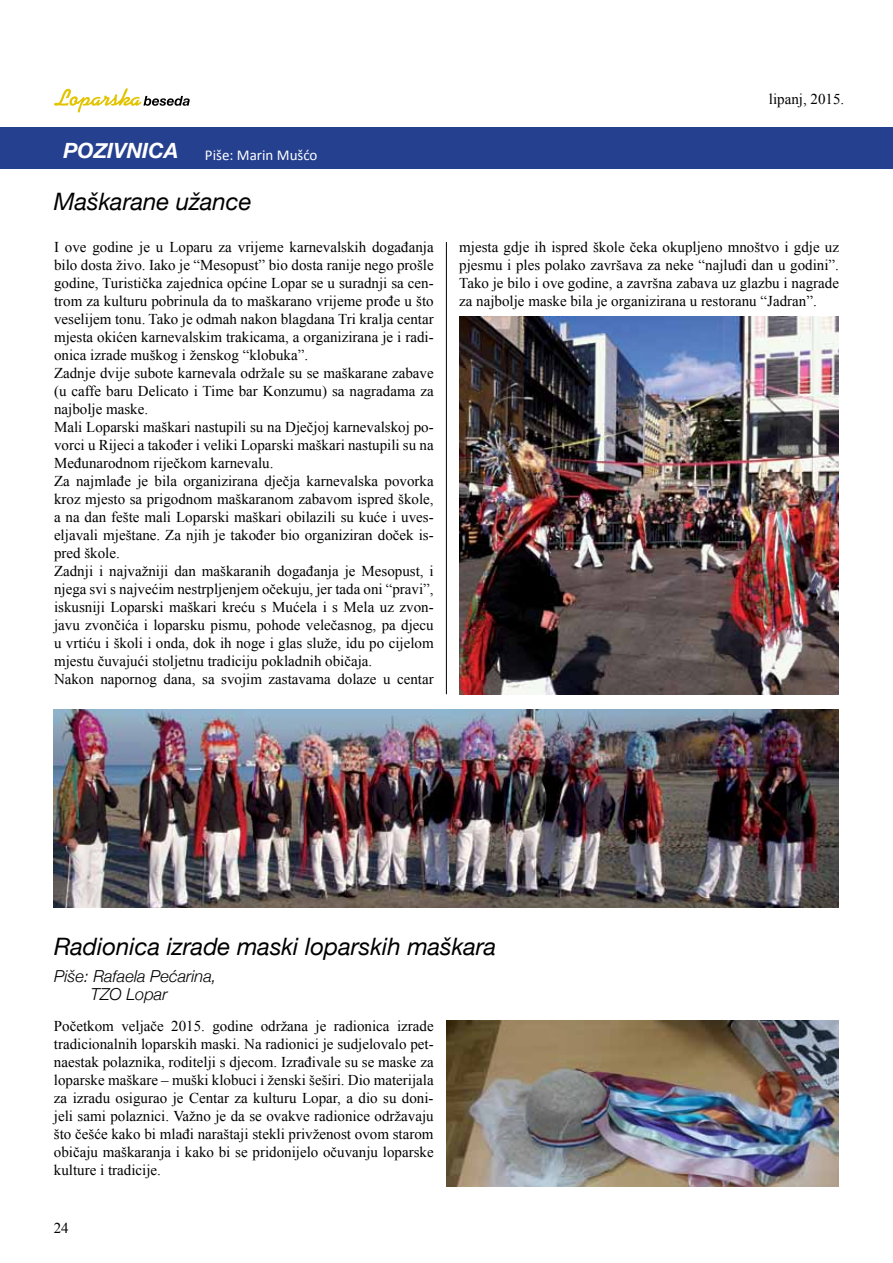
<style>
.page{position:relative;width:893px;height:1263px;background:#fff}
.page>*{position:absolute;margin:0;border:0;box-sizing:border-box;transform-origin:0 0}
.t1{font:italic 24px "Helvetica Neue";color:#000}
.t2{font:italic 700 21px "Helvetica Neue";color:#fff}
.t3{font:italic 300 16.5px/18.1px "Helvetica Neue";color:#000}
.t4{font:15px/18px "Times New Roman";color:#000;text-align:justify}
.t5{font:15px "Calibri";color:#fff}
</style>
<div class="page">
<hr style="left:446px;top:242px;width:1px;height:452px;background:#000">
<svg style="left:54px;top:88px;width:136px;height:25px"></svg>
<div style="left:0;top:128px;width:893px;height:41px;background:#25408f"></div>
<img style="left:459px;top:316px;width:380px;height:378px">
<img style="left:446px;top:1020px;width:393px;height:166px">
<img style="left:54px;top:709px;width:785px;height:199px">
<h2 class="t2" style="left:63px;top:134px;width:117px">POZIVNICA</h2>
<p class="t5" style="left:205px;top:145px;width:114px">Piše: Marin Mušćo</p>
<h1 class="t1" style="left:54px;top:182px;width:199px">Maškarane užance</h1>
<p class="t4" style="left:769px;top:90px;width:77px">lipanj, 2015.</p>
<p class="t4" style="left:54px;top:238px;width:381px;text-align:left">I ove godine je u Loparu za vrijeme karnevalskih događanja bilo dosta živo. Iako je “Mesopust” bio dosta ranije nego prošle godine, Turistička zajednica općine Lopar se u suradnji sa cen&shy;trom za kulturu pobrinula da to maškarano vrijeme prođe u što veselijem tonu. Tako je odmah nakon blagdana Tri kralja centar mjesta okićen karnevalskim trakicama, a organizirana je i radi&shy;onica izrade muškog i ženskog “klobuka”.<br>Zadnje dvije subote karnevala održale su se maškarane zabave (u caffe baru Delicato i Time bar Konzumu) sa nagradama za najbolje maske.<br>Mali Loparski maškari nastupili su na Dječjoj karnevalskoj po&shy;vorci u Rijeci a također i veliki Loparski maškari nastupili su na Međunarodnom riječkom karnevalu.<br>Za najmlađe je bila organizirana dječja karnevalska povorka kroz mjesto sa prigodnom maškaranom zabavom ispred škole, a na dan fešte mali Loparski maškari obilazili su kuće i uves&shy;eljavali mještane. Za njih je također bio organiziran doček is&shy;pred škole.<br>Zadnji i najvažniji dan maškaranih događanja je Mesopust, i njega svi s najvećim nestrpljenjem očekuju, jer tada oni “pravi”, iskusniji Loparski maškari kreću s Mućela i s Mela uz zvon&shy;javu zvončića i loparsku pismu, pohode velečasnog, pa djecu u vrtiću i školi i onda, dok ih noge i glas služe, idu po cijelom mjestu čuvajući stoljetnu tradiciju pokladnih običaja.<br>Nakon napornog dana, sa svojim zastavama dolaze u centar</p>
<p class="t4" style="left:459px;top:238px;width:381px">mjesta gdje ih ispred škole čeka okupljeno mnoštvo i gdje uz pjesmu i ples polako završava za neke “najluđi dan u godini”.<br>Tako je bilo i ove godine, a završna zabava uz glazbu i nagrade za najbolje maske bila je organizirana u restoranu “Jadran”.</p>
<h1 class="t1" style="left:54px;top:927px;width:444px">Radionica izrade maski loparskih maškara</h1>
<p class="t3" style="left:91px;top:966px;width:127px;text-indent:-37px">Piše: Rafaela Pećarina,<br>TZO Lopar</p>
<p class="t4" style="left:54px;top:1017px;width:381px">Početkom veljače 2015. godine održana je radionica izrade tradicionalnih loparskih maski. Na radionici je sudjelovalo pet&shy;naestak polaznika, roditelji s djecom. Izrađivale su se maske za loparske maškare – muški klobuci i ženski šeširi. Dio materijala za izradu osigurao je Centar za kulturu Lopar, a dio su doni&shy;jeli sami polaznici. Važno je da se ovakve radionice održavaju što češće kako bi mlađi naraštaji stekli privženost ovom starom običaju maškaranja i kako bi se pridonijelo očuvanju loparske kulture i tradicije.</p>
<p class="t4" style="left:54px;top:1219px;width:16px">24</p>
</div>
